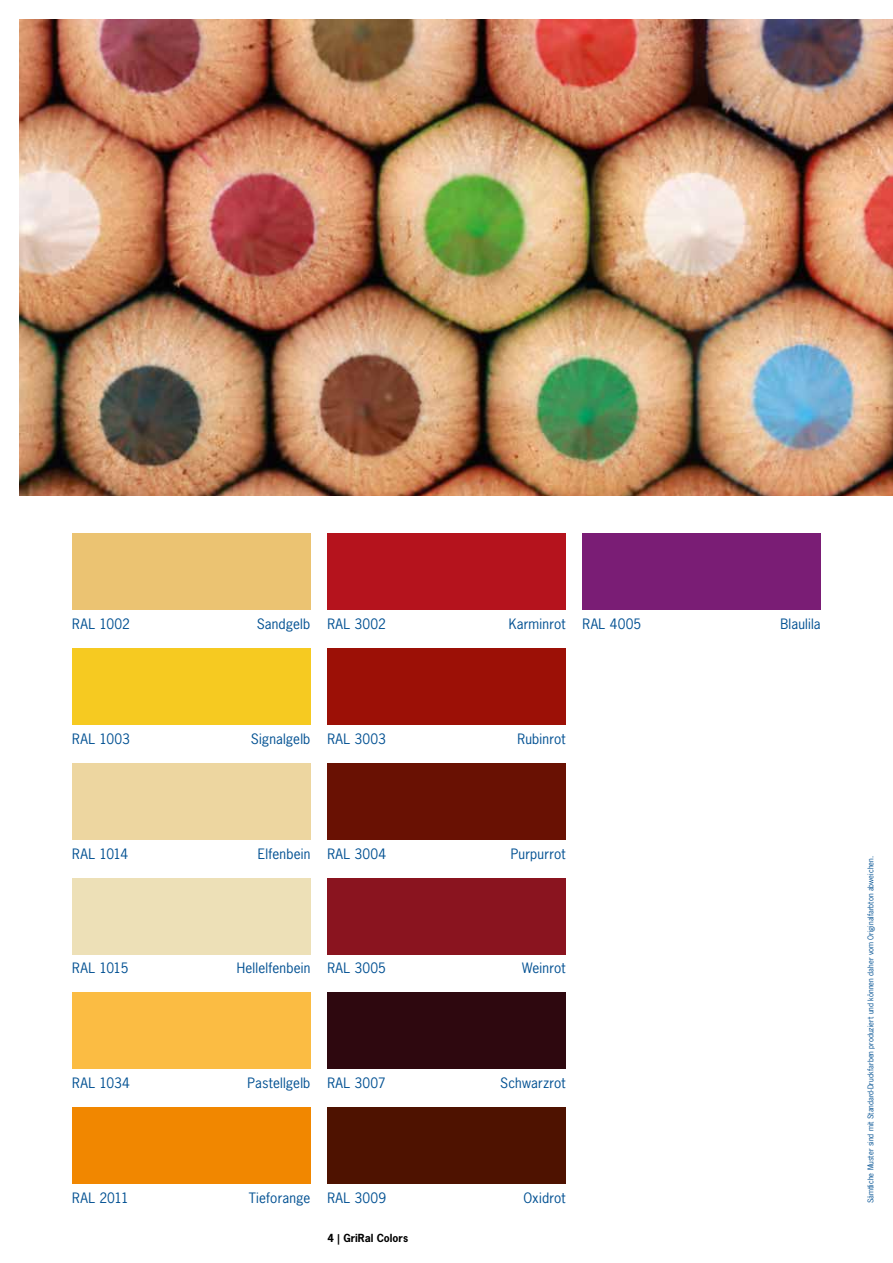
<style>
.page{position:relative;width:893px;height:1263px;background:#fff}
.page>*{position:absolute;margin:0;border:0;box-sizing:border-box;transform-origin:0 0}
.t1{font:13.5px "News Gothic";letter-spacing:.015em;color:#005092}
.t2{font:700 10.5px "News Gothic";color:#000}
.t3{font:7.5px "News Gothic";color:#005092}
</style>
<div class="page">
<div style="left:72px;top:992px;width:238px;height:77px;background:#fbbc43"></div>
<div style="left:72px;top:1107px;width:238px;height:77px;background:#f18700"></div>
<div style="left:72px;top:534px;width:238px;height:76px;background:#ebc372"></div>
<div style="left:72px;top:648px;width:238px;height:77px;background:#f6ca21"></div>
<div style="left:72px;top:763px;width:238px;height:76px;background:#edd6a0"></div>
<div style="left:72px;top:878px;width:238px;height:76px;background:#ede0b7"></div>
<div style="left:327px;top:533px;width:239px;height:77px;background:#b5131d"></div>
<div style="left:327px;top:763px;width:239px;height:76px;background:#691103"></div>
<div style="left:327px;top:992px;width:239px;height:77px;background:#2e080f"></div>
<div style="left:327px;top:1107px;width:239px;height:77px;background:#4e1200"></div>
<div style="left:583px;top:533px;width:238px;height:77px;background:#7a1d75"></div>
<img style="left:19px;top:19px;width:874px;height:476px">
<div style="left:327px;top:648px;width:239px;height:77px;background:#9c1006"></div>
<div style="left:327px;top:878px;width:239px;height:76px;background:#8a141f"></div>
<p class="t1" style="left:72px;top:615px;width:59px">RAL 1002</p>
<p class="t1" style="left:257px;top:615px;width:55px">Sandgelb</p>
<p class="t1" style="left:327px;top:615px;width:60px">RAL 3002</p>
<p class="t1" style="left:509px;top:615px;width:58px">Karminrot</p>
<p class="t1" style="left:583px;top:615px;width:60px">RAL 4005</p>
<p class="t1" style="left:780px;top:615px;width:42px">Blaulila</p>
<p class="t1" style="left:72px;top:730px;width:59px">RAL 1003</p>
<p class="t1" style="left:251px;top:730px;width:61px">Signalgelb</p>
<p class="t1" style="left:327px;top:730px;width:60px">RAL 3003</p>
<p class="t1" style="left:517px;top:730px;width:50px">Rubinrot</p>
<p class="t1" style="left:72px;top:845px;width:57px">RAL 1014</p>
<p class="t1" style="left:258px;top:845px;width:54px">Elfenbein</p>
<p class="t1" style="left:327px;top:845px;width:60px">RAL 3004</p>
<p class="t1" style="left:511px;top:845px;width:56px">Purpurrot</p>
<p class="t1" style="left:72px;top:960px;width:58px">RAL 1015</p>
<p class="t1" style="left:237px;top:960px;width:75px">Hellelfenbein</p>
<p class="t1" style="left:327px;top:960px;width:60px">RAL 3005</p>
<p class="t1" style="left:522px;top:960px;width:45px">Weinrot</p>
<p class="t1" style="left:72px;top:1074px;width:59px">RAL 1034</p>
<p class="t1" style="left:248px;top:1074px;width:64px">Pastellgelb</p>
<p class="t1" style="left:327px;top:1074px;width:60px">RAL 3007</p>
<p class="t1" style="left:500px;top:1074px;width:67px">Schwarzrot</p>
<p class="t1" style="left:72px;top:1189px;width:58px">RAL 2011</p>
<p class="t1" style="left:249px;top:1189px;width:63px">Tieforange</p>
<p class="t1" style="left:327px;top:1189px;width:60px">RAL 3009</p>
<p class="t1" style="left:523px;top:1189px;width:44px">Oxidrot</p>
<p class="t3" style="left:866px;top:1203px;width:349px;rotate:-90deg">Sämtliche Muster sind mit Standard-Druckfarben produziert und können daher vom Originalfarbton abweichen.</p>
<p class="t2" style="left:327px;top:1231px;width:82px">4 | GriRal Colors</p>
</div>
